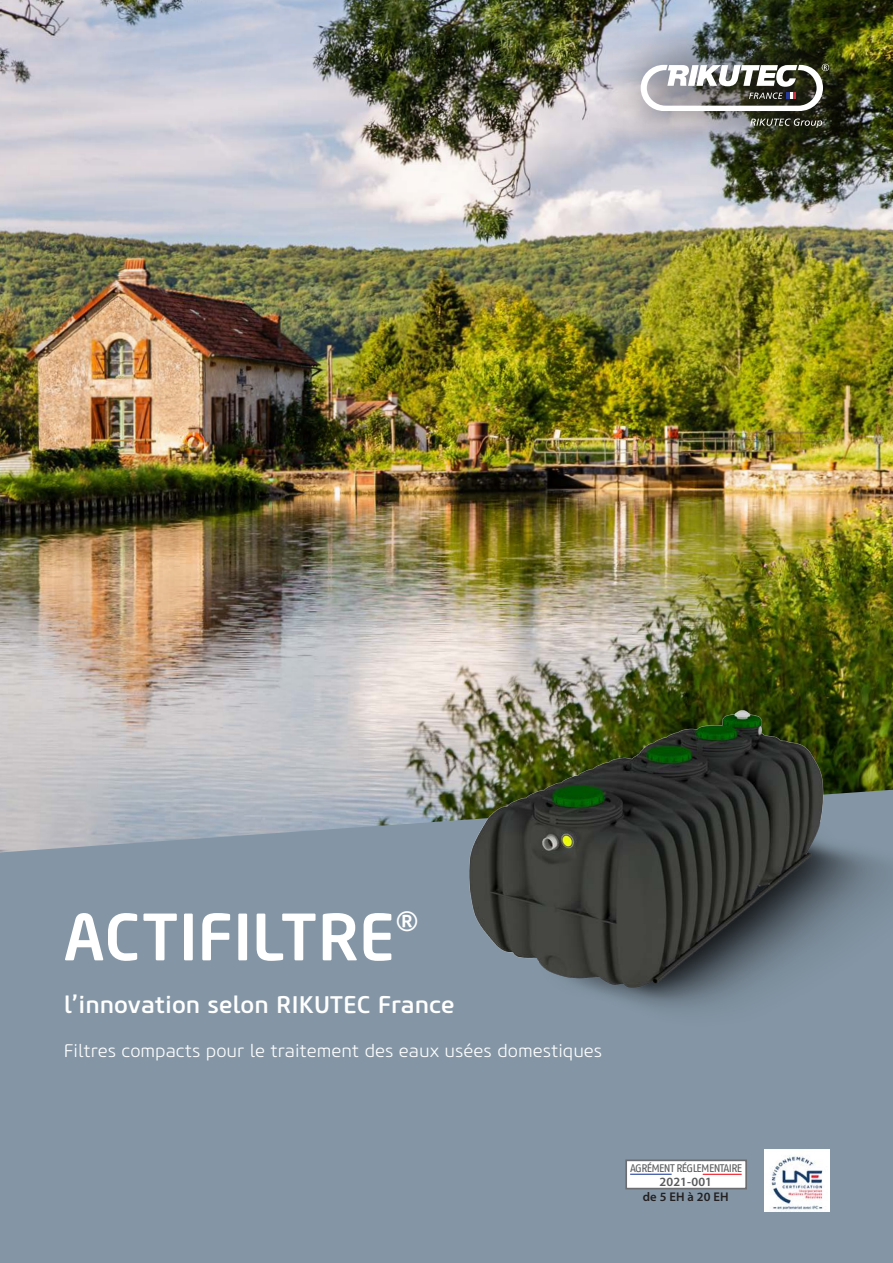
<style>
.page{position:relative;width:893px;height:1263px;background:#fff}
.page>*{position:absolute;margin:0;border:0;box-sizing:border-box;transform-origin:0 0}
.t1{font:500 63px "Neo Sans Std";color:#fff}
.t2{font:500 24px "Core Sans M55";color:#fff}
.t3{font:300 18px "Core Sans M35";color:#fff}
.t4{font:600 12.6px "Myriad Pro";letter-spacing:.015em;color:#231f20}
.t5{font:600 12.6px "Myriad Pro";letter-spacing:.015em;color:#57585a}
.t6{font:10.95px "Fago No";letter-spacing:-.055em;color:#57585a}
</style>
<div class="page">
<img style="left:0;top:0;width:893px;height:790px">
<svg style="left:0;top:790px;width:893px;height:473px;background:#8798a6"></svg>
<div style="left:626px;top:1160px;width:120px;height:28px;background:#fff"></div>
<div style="left:625px;top:1159px;width:122px;height:30px;border:2px solid #6c6d70"></div>
<hr style="left:630px;top:1174px;width:42px;height:1px;background:#223f99">
<hr style="left:703px;top:1174px;width:39px;height:1px;background:#ee1b2a">
<img style="left:446px;top:649px;width:447px;height:438px">
<img style="left:595px;top:17px;width:277px;height:156px">
<svg style="left:750px;top:119px;width:72px;height:9px"></svg>
<svg style="left:641px;top:64px;width:188px;height:47px"></svg>
<img style="left:764px;top:1149px;width:65px;height:63px">
<h1 class="t1" style="left:64px;top:897px;width:356px">ACTIFILTRE<sup>®</sup></h1>
<h2 class="t2" style="left:64px;top:990px;width:392px">l’innovation selon RIKUTEC France</h2>
<p class="t3" style="left:64px;top:1040px;width:540px">Filtres compacts pour le traitement des eaux usées domestiques</p>
<p class="t6" style="left:630px;top:1162px;width:114px">AGRÉMENT RÉGLEMENTAIRE</p>
<p class="t5" style="left:659px;top:1174px;width:54px">2021-001</p>
<p class="t4" style="left:643px;top:1188px;width:88px">de 5 EH à 20 EH</p>
</div>
